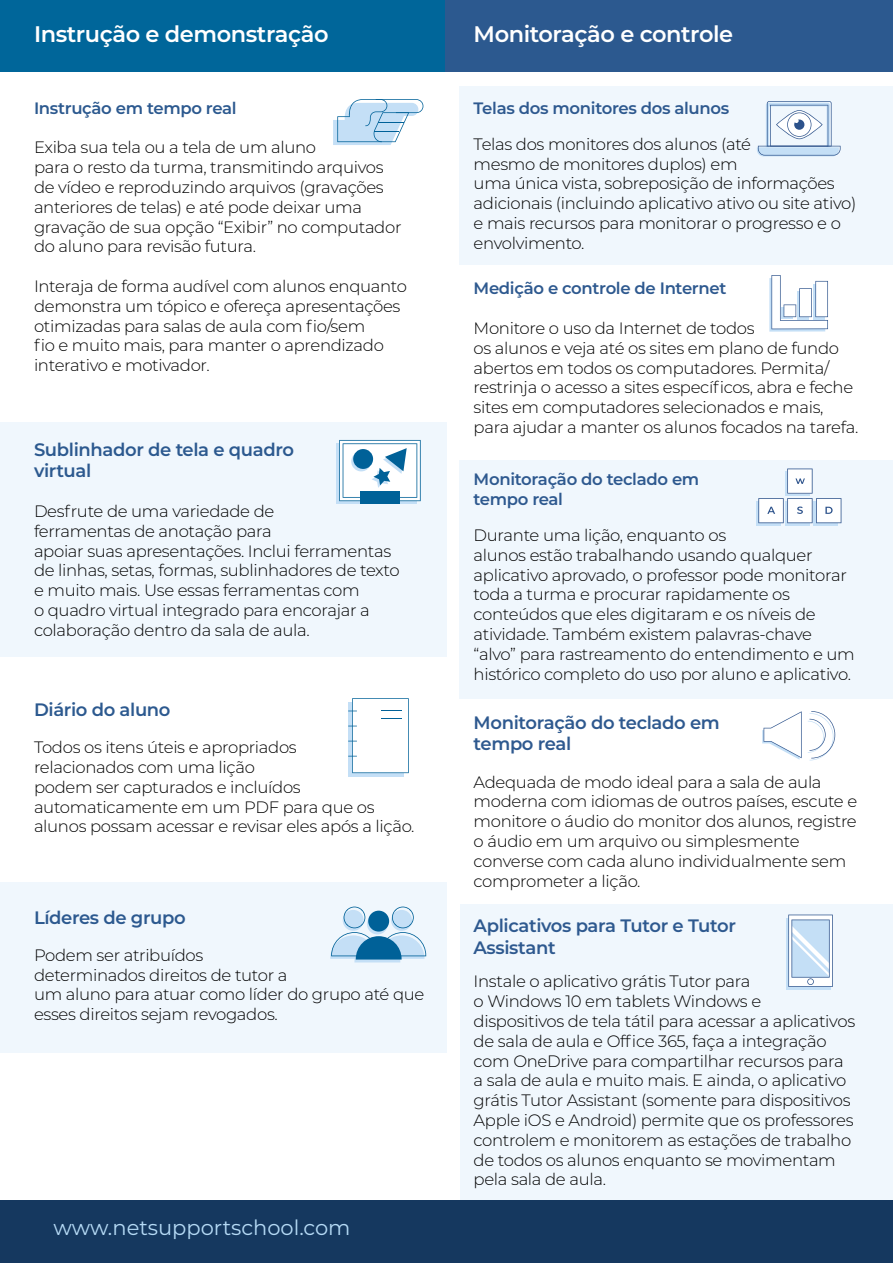
<style>
.page{position:relative;width:893px;height:1263px;background:#fff}
.page>*{position:absolute;margin:0;border:0;box-sizing:border-box;transform-origin:0 0}
.t1{font:600 22.5px "Montserrat";letter-spacing:-.02em;color:#fff}
.t2{font:21px "Montserrat";color:#b5daf5}
.t3{font:600 18px/21.6px "Montserrat";letter-spacing:-.02em;color:#2e598f}
.t4{font:600 18px/21.6px "Montserrat";letter-spacing:-.02em;color:#2c598f}
.t5{font:300 16.5px/19.8px "Montserrat";letter-spacing:-.02em;color:#000}
.t6{font:600 16.5px/19.8px "Montserrat";letter-spacing:-.02em;color:#2e598f}
.t7{font:600 16.5px "Montserrat";letter-spacing:-.02em;color:#2c598f}
</style>
<div class="page">
<div style="left:0;top:1200px;width:893px;height:63px;background:#15385f"></div>
<div style="left:460px;top:904px;width:433px;height:296px;background:#f0f7fd"></div>
<div style="left:459px;top:460px;width:434px;height:238px;background:#f0f7fd"></div>
<div style="left:459px;top:86px;width:434px;height:179px;background:#f0f7fd"></div>
<div style="left:0;top:882px;width:446px;height:171px;background:#f0f7fd"></div>
<div style="left:0;top:422px;width:446px;height:235px;background:#f0f7fd"></div>
<hr style="left:892px;top:223px;width:1px;height:163px;background:#b5daf5">
<div style="left:0;top:0;width:448px;height:71px;background:#00669a"></div>
<div style="left:445px;top:0;width:448px;height:71px;background:#2c598f"></div>
<div style="left:336px;top:444px;width:80px;height:60px;background:linear-gradient(to bottom,#c4dff6,#c4dff6)"></div>
<div style="left:360px;top:491px;width:40px;height:13px;background:#006198"></div>
<svg style="left:339px;top:440px;width:82px;height:61px"></svg>
<svg style="left:330px;top:906px;width:96px;height:56px"></svg>
<div style="left:368px;top:911px;width:21px;height:20px;background:#006198;border-radius:50%"></div>
<svg style="left:333px;top:99px;width:90px;height:46px"></svg>
<svg style="left:757px;top:101px;width:83px;height:55px"></svg>
<div style="left:786px;top:917px;width:44px;height:72px;background:#c4dff6"></div>
<svg style="left:788px;top:914px;width:45px;height:73px"></svg>
<div style="left:785px;top:501px;width:24px;height:24px;background:#a4c1df"></div>
<div style="left:756px;top:501px;width:24px;height:24px;background:linear-gradient(to right,#a8c5e2,#a2c0de)"></div>
<div style="left:814px;top:501px;width:24px;height:24px;background:#a4c1df"></div>
<svg style="left:758px;top:468px;width:83px;height:55px"></svg>
<svg style="left:769px;top:275px;width:59px;height:57px"></svg>
<svg style="left:808px;top:711px;width:27px;height:49px"></svg>
<svg style="left:762px;top:711px;width:40px;height:49px"></svg>
<div style="left:348px;top:702px;width:56px;height:75px;background:linear-gradient(to right,#c4dff6,#c4dff6)"></div>
<svg style="left:348px;top:698px;width:61px;height:75px"></svg>
<h1 class="t1" style="left:34px;top:18px;width:296px">Instrução e demonstração</h1>
<p class="t7" style="left:34px;top:96px;width:204px">Instrução em tempo real</p>
<p class="t5" style="left:34px;top:137px;width:369px">Exiba sua tela ou a tela de um aluno<br>para o resto da turma, transmitindo arquivos de vídeo e reproduzindo arquivos (gravações anteriores de telas) e até pode deixar uma gravação de sua opção “Exibir” no computador do aluno para revisão futura.</p>
<p class="t5" style="left:34px;top:276px;width:375px">Interaja de forma audível com alunos enquanto demonstra um tópico e ofereça apresentações otimizadas para salas de aula com fio/sem<br>fio e muito mais, para manter o aprendizado interativo e motivador.</p>
<p class="t4" style="left:34px;top:438px;width:262px">Sublinhador de tela e quadro virtual</p>
<p class="t5" style="left:34px;top:501px;width:367px">Desfrute de uma variedade de<br>ferramentas de anotação para<br>apoiar suas apresentações. Inclui ferramentas de linhas, setas, formas, sublinhadores de texto e muito mais. Use essas ferramentas com<br>o quadro virtual integrado para encorajar a colaboração dentro da sala de aula.</p>
<p class="t4" style="left:34px;top:698px;width:138px">Diário do aluno</p>
<p class="t5" style="left:34px;top:737px;width:382px">Todos os itens úteis e apropriados<br>relacionados com uma lição<br>podem ser capturados e incluídos automaticamente em um PDF para que os alunos possam acessar e revisar eles após a lição.</p>
<p class="t4" style="left:34px;top:906px;width:153px">Líderes de grupo</p>
<p class="t5" style="left:34px;top:944px;width:392px">Podem ser atribuídos<br>determinados direitos de tutor a<br>um aluno para atuar como líder do grupo até que esses direitos sejam revogados.</p>
<p class="t2" style="left:54px;top:1213px;width:299px">www.netsupportschool.com</p>
<h1 class="t1" style="left:474px;top:18px;width:261px">Monitoração e controle</h1>
<p class="t6" style="left:474px;top:97px;width:257px">Telas dos monitores dos alunos</p>
<p class="t5" style="left:474px;top:133px;width:384px">Telas dos monitores dos alunos (até<br>mesmo de monitores duplos) em<br>uma única vista, sobreposição de informações adicionais (incluindo aplicativo ativo ou site ativo) e mais recursos para monitorar o progresso e o envolvimento.</p>
<p class="t6" style="left:474px;top:277px;width:254px">Medição e controle de Internet</p>
<p class="t5" style="left:474px;top:318px;width:386px">Monitore o uso da Internet de todos<br>os alunos e veja até os sites em plano de fundo abertos em todos os computadores. Permita/ restrinja o acesso a sites específicos, abra e feche sites em computadores selecionados e mais, para ajudar a manter os alunos focados na tarefa.</p>
<p class="t6" style="left:474px;top:468px;width:227px">Monitoração do teclado em tempo real</p>
<p class="t5" style="left:474px;top:525px;width:383px">Durante uma lição, enquanto os<br>alunos estão trabalhando usando qualquer aplicativo aprovado, o professor pode monitorar toda a turma e procurar rapidamente os conteúdos que eles digitaram e os níveis de atividade. Também existem palavras-chave “alvo” para rastreamento do entendimento e um histórico completo do uso por aluno e aplicativo.</p>
<p class="t3" style="left:474px;top:710px;width:248px">Monitoração do teclado em tempo real</p>
<p class="t5" style="left:474px;top:771px;width:385px">Adequada de modo ideal para a sala de aula moderna com idiomas de outros países, escute e monitore o áudio do monitor dos alunos, registre o áudio em um arquivo ou simplesmente converse com cada aluno individualmente sem comprometer a lição.</p>
<p class="t3" style="left:474px;top:914px;width:264px">Aplicativos para Tutor e Tutor<br>Assistant</p>
<p class="t5" style="left:474px;top:971px;width:383px">Instale o aplicativo grátis Tutor para<br>o Windows 10 em tablets Windows e dispositivos de tela tátil para acessar a aplicativos de sala de aula e Office 365, faça a integração com OneDrive para compartilhar recursos para a sala de aula e muito mais. E ainda, o aplicativo grátis Tutor Assistant (somente para dispositivos Apple iOS e Android) permite que os professores controlem e monitorem as estações de trabalho de todos os alunos enquanto se movimentam pela sala de aula.</p>
</div>
